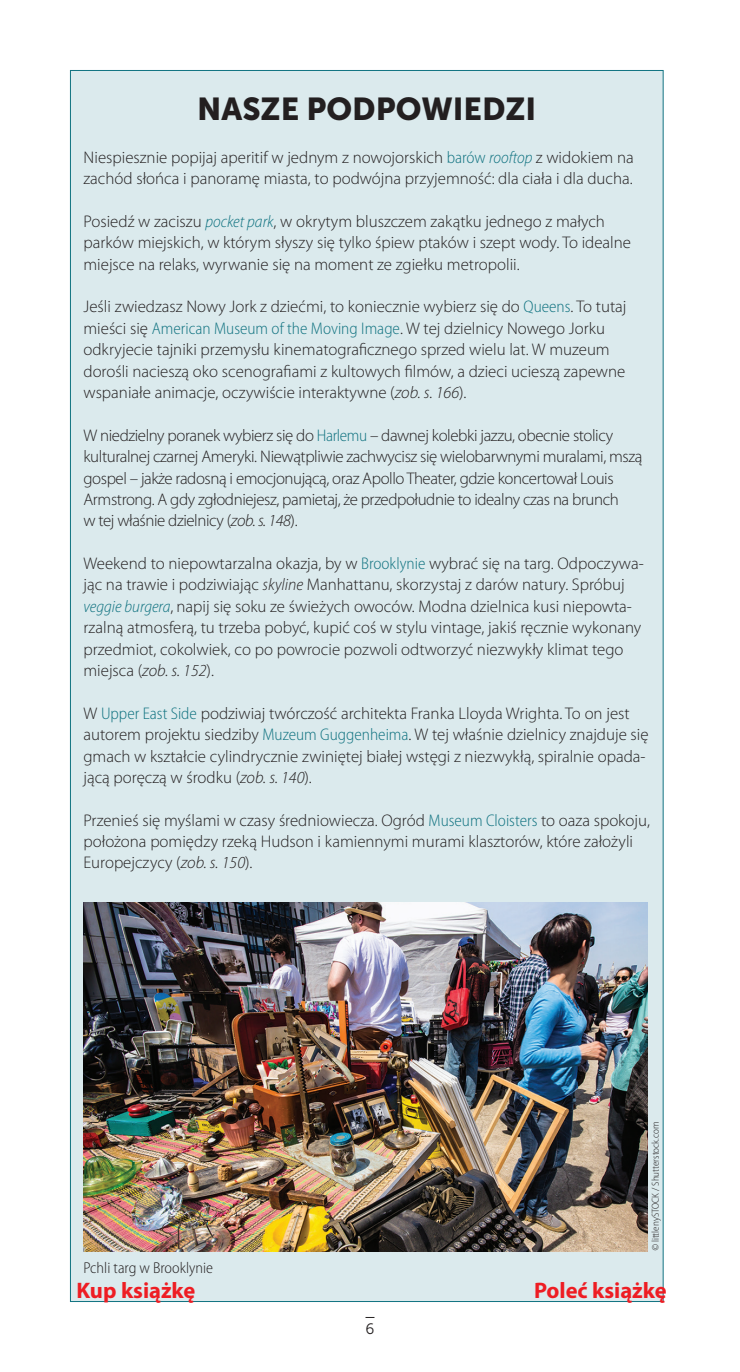
<style>
.page{position:relative;width:740px;height:1372px;background:#fff}
.page>*{position:absolute;margin:0;border:0;box-sizing:border-box;transform-origin:0 0}
.t1{font:31.5px "Museo Sans 900";color:#231f20}
.t2{font:700 22.5px "Myriad Pro";color:#ee1d23}
.t3{font:300 16.88px/21.4px "Myriad Pro";color:#231f20}
.t4{font:300 16.88px/21.4px "Myriad Pro";letter-spacing:-.025em;color:#231f20}
.t5{font:300 semi-condensed 15.75px "Myriad Pro";color:#231f20}
.t6{font:15.08px "Museo Sans 300";color:#231f20}
.t7{font:300 semi-condensed 10.12px "Myriad Pro";color:#231f20}
.s1{font-stretch:semi-condensed;color:#117381}
.s2{font-style:italic;font-stretch:semi-condensed;color:#117381}
.s3{font-style:italic}
.s4{font-style:italic;font-stretch:normal}
</style>
<div class="page">
<div style="left:70px;top:70px;width:593px;height:1231px;background:#dbeaed"></div>
<img style="left:83px;top:902px;width:565px;height:349px">
<h1 class="t1" style="left:197px;top:91px;width:341px">NASZE PODPOWIEDZI</h1>
<p class="t3" style="left:83px;top:146px;width:552px">Niespiesznie popijaj aperitif w jednym z nowojorskich <span class="s1">barów</span> <span class="s2">rooftop</span> z widokiem na zachód słońca i panoramę miasta, to podwójna przyjemność: dla ciała i dla ducha.</p>
<p class="t3" style="left:83px;top:210px;width:549px">Posiedź w zaciszu <span class="s2">pocket park</span>, w okrytym bluszczem zakątku jednego z małych parków miejskich, w którym słyszy się tylko śpiew ptaków i szept wody. To idealne miejsce na relaks, wyrwanie się na moment ze zgiełku metropolii.</p>
<p class="t3" style="left:83px;top:296px;width:544px">Jeśli zwiedzasz Nowy Jork z dziećmi, to koniecznie wybierz się do <span class="s1">Queens</span>. To tutaj mieści się <span class="s1">American Museum of the Moving Image</span>. W tej dzielnicy Nowego Jorku odkryjecie tajniki przemysłu kinematograficznego sprzed wielu lat. W muzeum dorośli nacieszą oko scenografiami z kultowych filmów, a dzieci ucieszą zapewne wspaniałe animacje, oczywiście interaktywne (<span class="s3">zob. s. 166</span>).</p>
<p class="t4" style="left:83px;top:424px;width:560px">W niedzielny poranek wybierz się do <span class="s1">Harlemu</span> – dawnej kolebki jazzu, obecnie stolicy kulturalnej czarnej Ameryki. Niewątpliwie zachwycisz się wielobarwnymi muralami, mszą gospel – jakże radosną i emocjonującą, oraz Apollo Theater, gdzie koncertował Louis Armstrong. A gdy zgłodniejesz, pamietaj, że przedpołudnie to idealny czas na brunch<br>w tej właśnie dzielnicy (<span class="s3">zob. s. 148</span>).</p>
<p class="t3" style="left:83px;top:552px;width:562px">Weekend to niepowtarzalna okazja, by w <span class="s1">Brooklynie</span> wybrać się na targ. Odpoczywa&shy;jąc na trawie i podziwiając <span class="s3">skyline</span> Manhattanu, skorzystaj z darów natury. Spróbuj <span class="s2">veggie burgera</span>, napij się soku ze świeżych owoców. Modna dzielnica kusi niepowta&shy;rzalną atmosferą, tu trzeba pobyć, kupić coś w stylu vintage, jakiś ręcznie wykonany przedmiot, cokolwiek, co po powrocie pozwoli odtworzyć niezwykły klimat tego miejsca (<span class="s3">zob. s. 152</span>).</p>
<p class="t3" style="left:83px;top:702px;width:566px">W <span class="s1">Upper East Side</span> podziwiaj twórczość architekta Franka Lloyda Wrighta. To on jest autorem projektu siedziby <span class="s1">Muzeum Guggenheima</span>. W tej właśnie dzielnicy znajduje się gmach w kształcie cylindrycznie zwiniętej białej wstęgi z niezwykłą, spiralnie opada&shy;jącą poręczą w środku (<span class="s3">zob. s. 140</span>).</p>
<p class="t3" style="left:83px;top:809px;width:568px">Przenieś się myślami w czasy średniowiecza. Ogród <span class="s1">Museum Cloisters</span> to oaza spokoju, położona pomiędzy rzeką Hudson i kamiennymi murami klasztorów, które założyli<br>Europejczycy (<span class="s3">zob. s. 150</span>).</p>
<p class="t5" style="left:83px;top:1258px;width:131px">Pchli targ w Brooklynie</p>
<p class="t7" style="left:650px;top:1251px;width:131px;rotate:-90deg"><span class="s4">©</span> littlenySTOCK / Shutterstock.com</p>
<h2 class="t2" style="left:77px;top:1275px;width:120px">Kup książkę</h2>
<h2 class="t2" style="left:534px;top:1275px;width:134px">Poleć książkę</h2>
<p class="t6" style="left:365px;top:1320px;width:10px">6</p>
</div>
